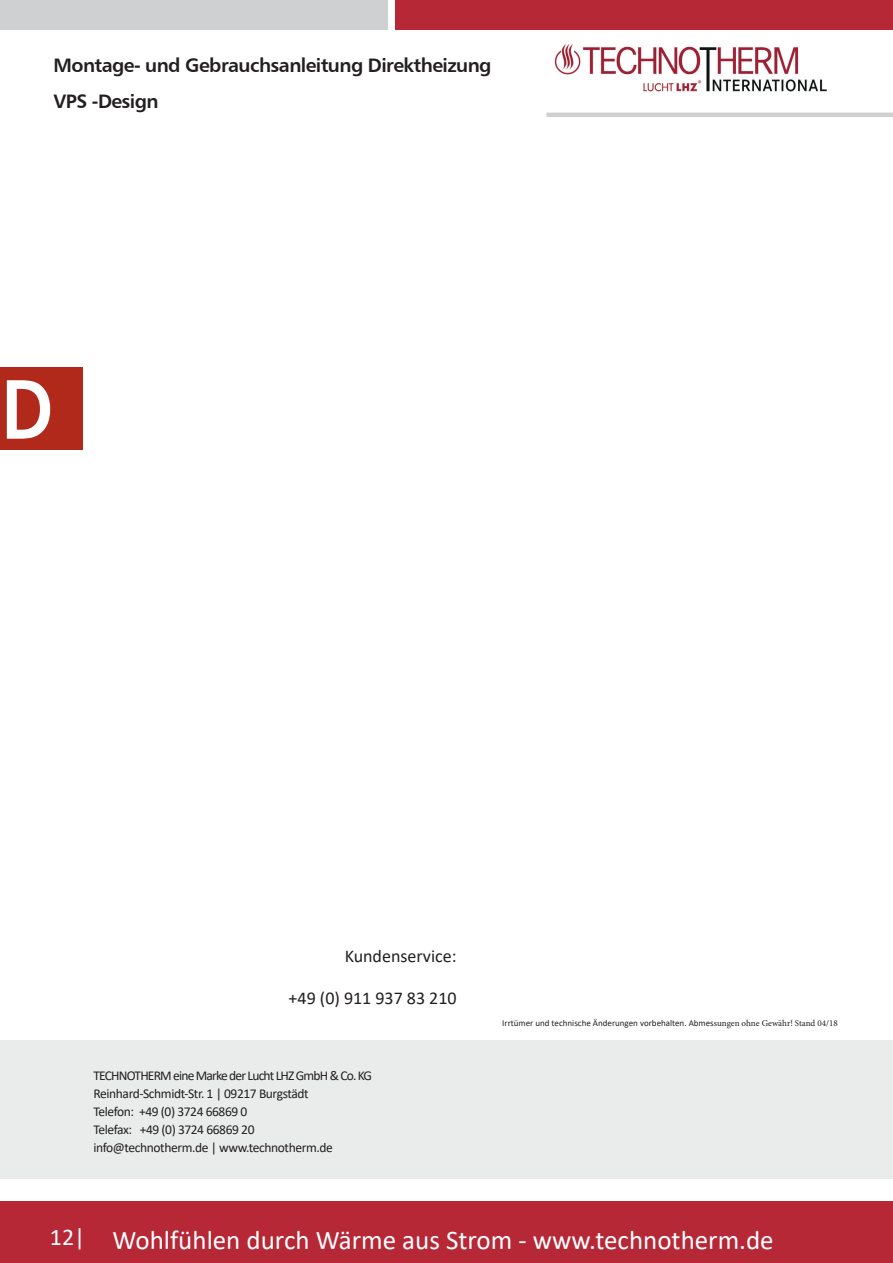
<style>
.page{position:relative;width:893px;height:1263px;background:#fff}
.page>*{position:absolute;margin:0;border:0;box-sizing:border-box;transform-origin:0 0}
.t1{font:84.3px "Humanist 777 BT Bold B";color:#fff;scale:.85 1}
.t2{font:27px "Calibri";color:#fff}
.t3{font:24px "Calibri";color:#fff}
.t4{font:19.5px/36px "Humanist 777 BT Bold B";letter-spacing:-.03em;color:#231f20}
.t5{font:18px "Calibri";color:#231f20}
.t6{font:13.5px/18px "Calibri";letter-spacing:-.03em;color:#231f20}
.t7{font:9px "Calibri";color:#231f20}
.s1{font-family:"Minion Pro"}
</style>
<div class="page">
<img style="left:554px;top:44px;width:273px;height:48px">
<div style="left:0;top:1201px;width:873px;height:62px;background:#b72837"></div>
<div style="left:396px;top:0;width:497px;height:30px;background:#b72837"></div>
<div style="left:0;top:0;width:387px;height:30px;background:#cfd0d2"></div>
<hr style="left:546px;top:113px;width:347px;height:4px;background:#cfd0d2">
<svg style="left:873px;top:1201px;width:20px;height:62px"></svg>
<div style="left:0;top:367px;width:83px;height:83px;background:#b1291a"></div>
<div style="left:0;top:1040px;width:893px;height:139px;background:#e9ecea"></div>
<h3 class="t4" style="left:54px;top:47px;width:439px">Montage- und Gebrauchsanleitung Direktheizung<br>VPS -Design</h3>
<h1 class="t1" style="left:1px;top:356px;width:62px">D</h1>
<h3 class="t5" style="left:345px;top:944px;width:113px">Kundenservice:</h3>
<h3 class="t5" style="left:289px;top:986px;width:169px">+49 (0) 911 937 83 210</h3>
<p class="t6" style="left:94px;top:1066px;width:280px">TECHNOTHERM eine Marke der Lucht LHZ GmbH &amp; Co. KG Reinhard-Schmidt-Str. 1 | 09217 Burgstädt<br>Telefon: +49 (0) 3724 66869 0<br>Telefax: +49 (0) 3724 66869 20 info@technotherm.de | www.technotherm.de</p>
<p class="t7" style="left:502px;top:1017px;width:337px">Irrtümer und technische Änderungen vorbehalten. Abmes<span class="s1">sungen ohne Gewähr! Stand 04/18</span></p>
<h3 class="t3" style="left:50px;top:1220px;width:37px">12|</h3>
<h2 class="t2" style="left:113px;top:1221px;width:663px">Wohlfühlen durch Wärme aus Strom - www.technotherm.de</h2>
</div>
